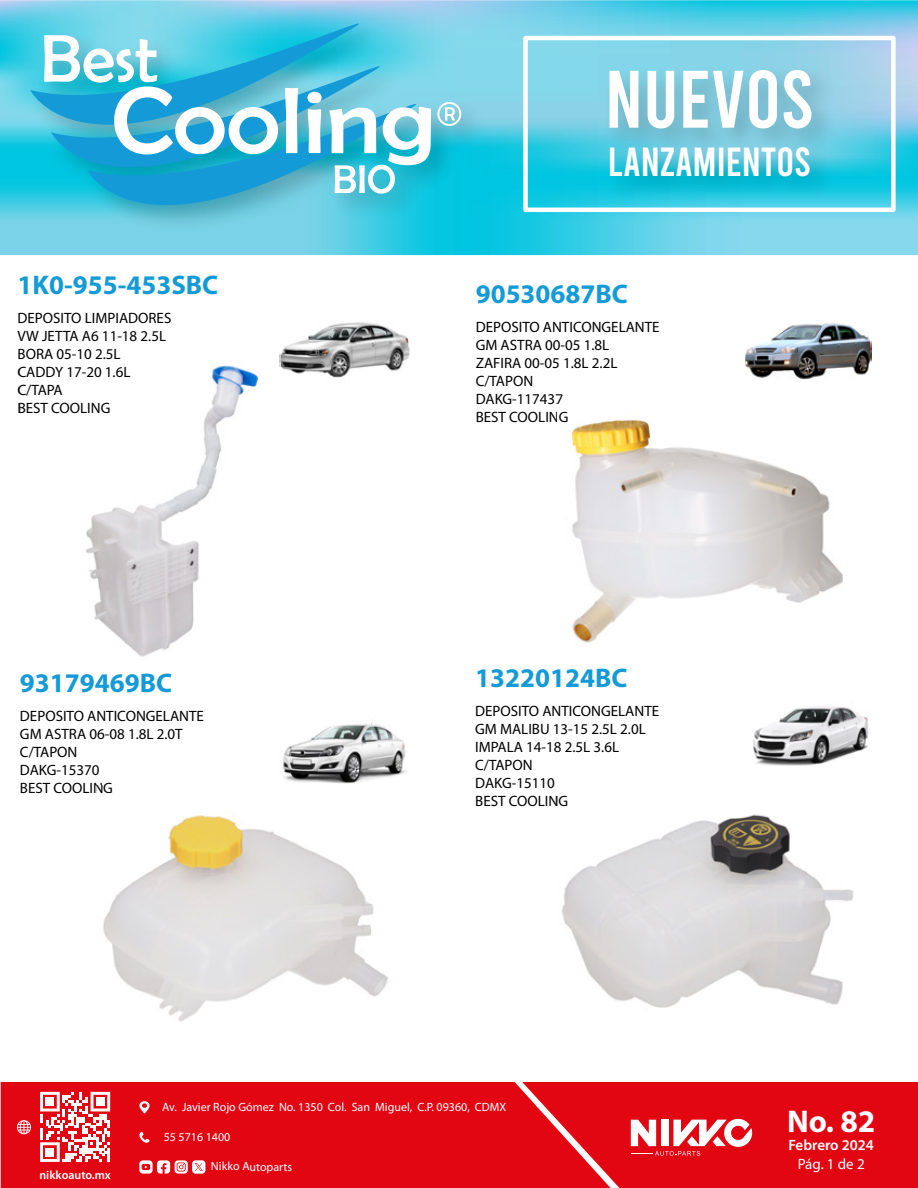
<style>
.page{position:relative;width:918px;height:1188px;background:#fff}
.page>*{position:absolute;margin:0;border:0;box-sizing:border-box;transform-origin:0 0}
.t1{font:81.3px "Bebas";color:#fff}
.t2{font:40.65px "Bebas";color:#fff}
.t3{font:700 31.5px "Myriad Pro";color:#fff}
.t4{font:700 27px "Myriad Pro";color:#149bd7}
.t5{font:15px/18px "Myriad Pro";color:#000}
.t6{font:600 15px "Myriad Pro";color:#fff}
.t7{font:15px "Myriad Pro";color:#fff}
.t8{font:12px "Myriad Pro";color:#fff}
.t9{font:600 12px "Myriad Pro";color:#fff}
</style>
<div class="page">
<svg style="left:0;top:0;width:918px;height:255px;background:#65cfe7"></svg>
<div style="left:523px;top:36px;width:373px;height:176px;border:4px solid #fff"></div>
<div style="left:1px;top:1082px;width:521px;height:106px;background:#e20613"></div>
<svg style="left:40px;top:1092px;width:70px;height:70px"></svg>
<div style="left:46px;top:1097px;width:8px;height:9px;background:#fff"></div>
<div style="left:96px;top:1097px;width:9px;height:9px;background:#fff"></div>
<div style="left:46px;top:1148px;width:8px;height:8px;background:#fff"></div>
<svg style="left:17px;top:1120px;width:14px;height:14px"></svg>
<svg style="left:139px;top:1101px;width:11px;height:12px"></svg>
<svg style="left:139px;top:1132px;width:11px;height:11px"></svg>
<svg style="left:139px;top:1160px;width:66px;height:14px"></svg>
<svg style="left:522px;top:1082px;width:396px;height:106px;background:#e41723"></svg>
<img style="left:593px;top:46px;width:254px;height:170px">
<img style="left:18px;top:11px;width:69px;height:227px">
<svg style="left:30px;top:0;width:21px;height:183px;background:#3fcbe4"></svg>
<svg style="left:87px;top:26px;width:473px;height:230px;background:#5ad1e6"></svg>
<svg style="left:51px;top:0;width:472px;height:226px;background:#4fc4df"></svg>
<svg style="left:44px;top:35px;width:234px;height:119px"></svg>
<svg style="left:285px;top:88px;width:13px;height:65px"></svg>
<svg style="left:307px;top:92px;width:15px;height:61px"></svg>
<svg style="left:329px;top:107px;width:102px;height:87px"></svg>
<svg style="left:437px;top:102px;width:24px;height:24px"></svg>
<img style="left:562px;top:814px;width:291px;height:194px">
<img style="left:572px;top:419px;width:271px;height:224px">
<img style="left:753px;top:706px;width:116px;height:60px">
<img style="left:745px;top:322px;width:126px;height:58px">
<img style="left:103px;top:811px;width:285px;height:211px">
<img style="left:282px;top:720px;width:124px;height:64px">
<img style="left:279px;top:322px;width:131px;height:49px">
<img style="left:86px;top:360px;width:267px;height:297px">
<h3 class="t4" style="left:18px;top:267px;width:202px">1K0-955-453SBC</h3>
<p class="t5" style="left:18px;top:308px;width:155px">DEPOSITO LIMPIADORES<br>VW JETTA A6 11-18 2.5L<br>BORA 05-10 2.5L<br>CADDY 17-20 1.6L<br>C/TAPA<br>BEST COOLING</p>
<h3 class="t4" style="left:20px;top:666px;width:154px">93179469BC</h3>
<p class="t5" style="left:20px;top:707px;width:185px">DEPOSITO ANTICONGELANTE<br>GM ASTRA 06-08 1.8L 2.0T<br>C/TAPON<br>DAKG-15370<br>BEST COOLING</p>
<h1 class="t1" style="left:605px;top:59px;width:211px">NUEVOS</h1>
<h2 class="t2" style="left:608px;top:142px;width:205px">LANZAMIENTOS</h2>
<h3 class="t4" style="left:476px;top:276px;width:154px">90530687BC</h3>
<p class="t5" style="left:476px;top:317px;width:185px">DEPOSITO ANTICONGELANTE<br>GM ASTRA 00-05 1.8L<br>ZAFIRA 00-05 1.8L 2.2L<br>C/TAPON<br>DAKG-117437<br>BEST COOLING</p>
<h3 class="t4" style="left:475px;top:660px;width:154px">13220124BC</h3>
<p class="t5" style="left:475px;top:702px;width:185px">DEPOSITO ANTICONGELANTE<br>GM MALIBU 13-15 2.5L 2.0L<br>IMPALA 14-18 2.5L 3.6L<br>C/TAPON<br>DAKG-15110<br>BEST COOLING</p>
<p class="t9" style="left:39px;top:1167px;width:73px">nikkoauto.mx</p>
<p class="t8" style="left:162px;top:1099px;width:346px">Av. Javier Rojo Gómez No. 1350 Col. San Miguel, C.P. 09360, CDMX</p>
<p class="t8" style="left:164px;top:1129px;width:68px">55 5716 1400</p>
<p class="t8" style="left:211px;top:1159px;width:83px">Nikko Autoparts</p>
<h3 class="t3" style="left:787px;top:1101px;width:90px">No. 82</h3>
<p class="t6" style="left:788px;top:1136px;width:87px">Febrero 2024</p>
<p class="t7" style="left:798px;top:1155px;width:68px">Pág. 1 de 2</p>
</div>
